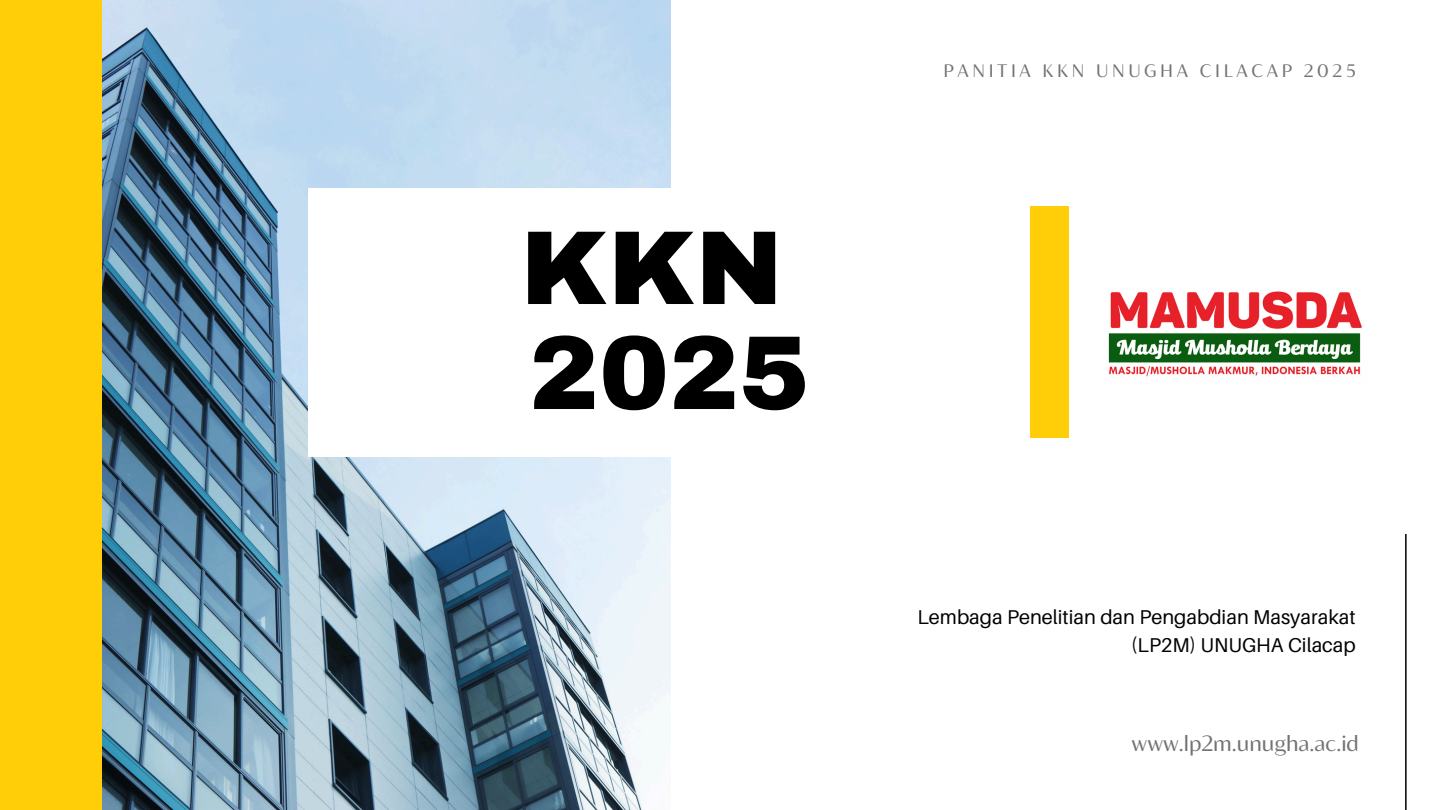
<style>
.page{position:relative;width:1440px;height:810px;background:#fff}
.page>*{position:absolute;margin:0;border:0;box-sizing:border-box;transform-origin:0 0}
.t1{font:900 105.1px/105px "Archivo";color:#000}
.t2{font:22px "Blacker Sans Text";color:#737373}
.t3{font:20px/27.8px "Aileron";color:#000;text-align:right}
.t4{font:18px "Blacker Sans Text";letter-spacing:.2em;color:#737373}
</style>
<div class="page">
<img style="left:102px;top:0;width:569px;height:810px">
<div style="left:0;top:0;width:102px;height:810px;background:#ffce08"></div>
<div style="left:308px;top:188px;width:385px;height:268px;background:#fff"></div>
<div style="left:1030px;top:207px;width:38px;height:231px;background:#ffce08"></div>
<hr style="left:1405px;top:534px;width:2px;height:276px;background:#000">
<img style="left:1108px;top:291px;width:254px;height:86px">
<p class="t1" style="left:520px;top:216px;width:290px">KKN<br>2025</p>
<p class="t4" style="left:944px;top:59px;width:414px">PANITIA KKN UNUGHA CILACAP 2025</p>
<p class="t3" style="left:917px;top:603px;width:440px">Lembaga Penelitian dan Pengabdian Masyarakat (LP2M) UNUGHA Cilacap</p>
<h1 class="t2" style="left:1132px;top:729px;width:229px">www.lp2m.unugha.ac.id</h1>
</div>
